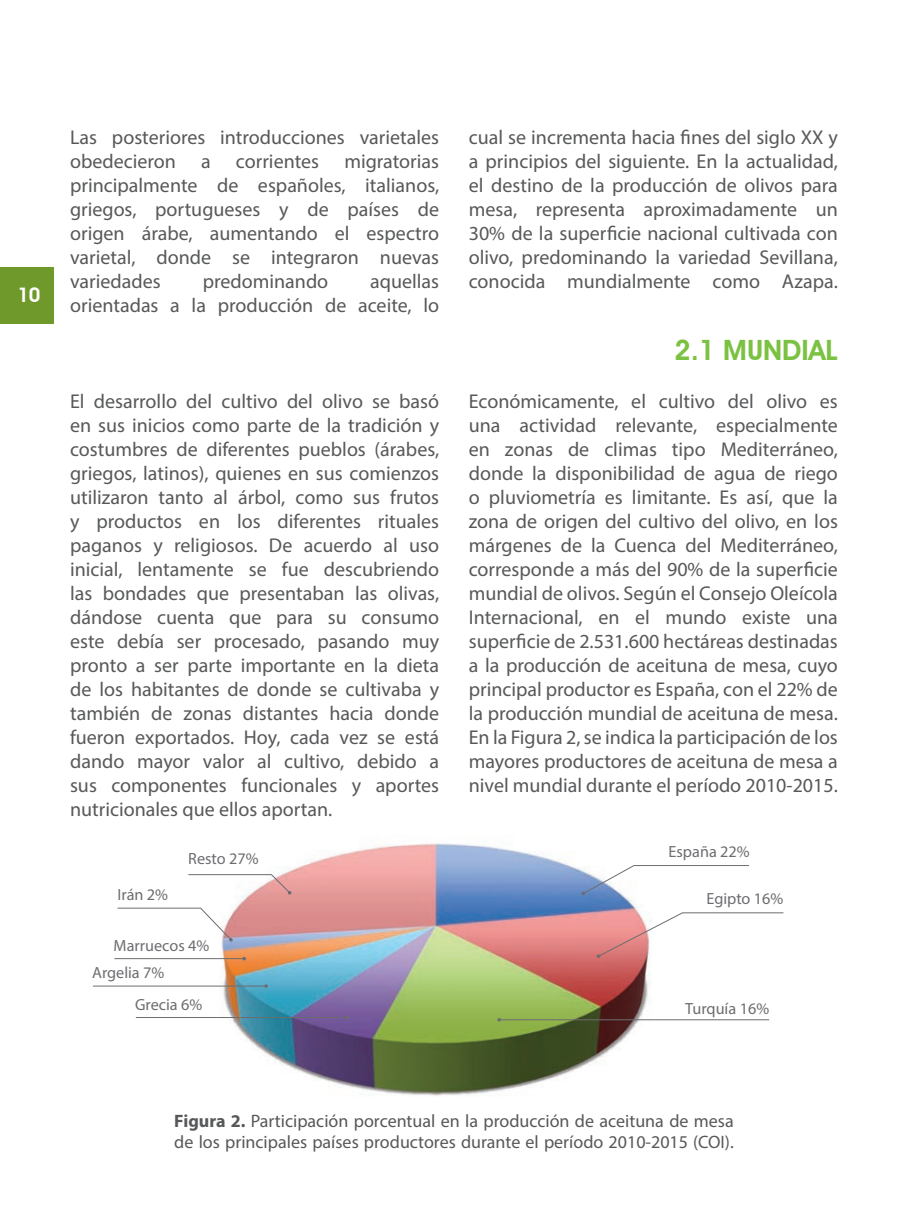
<style>
.page{position:relative;width:908px;height:1219px;background:#fff}
.page>*{position:absolute;margin:0;border:0;box-sizing:border-box;transform-origin:0 0}
.t1{font:600 28px "Avant Garde IT Cby BT";color:#7bc142}
.t2{font:20px/24px "Myriad Pro";color:#57585a;text-align:justify}
.t3{font:600 20px "Avant Garde IT Cby BT";color:#fff}
.t4{font:18px/21.6px "Myriad Pro";color:#57585a}
.t5{font:16.2px/27.4px "Myriad Pro";color:#6c6d70}
.s1{font-weight:700}
</style>
<div class="page">
<div style="left:0;top:267px;width:53px;height:56px;background:#70992b"></div>
<img style="left:206px;top:843px;width:459px;height:253px">
<hr style="left:114px;top:958px;width:130px;height:1px;background:#6c6d70">
<hr style="left:93px;top:986px;width:173px;height:1px;background:#6c6d70">
<svg style="left:264px;top:984px;width:4px;height:4px"></svg>
<hr style="left:136px;top:1017px;width:211px;height:1px;background:#6c6d70">
<svg style="left:188px;top:874px;width:103px;height:21px"></svg>
<svg style="left:117px;top:907px;width:116px;height:34px"></svg>
<svg style="left:581px;top:865px;width:168px;height:30px"></svg>
<svg style="left:596px;top:912px;width:188px;height:46px"></svg>
<hr style="left:499px;top:1019px;width:269px;height:1px;background:#6c6d70">
<p class="t3" style="left:17px;top:282px;width:25px">10</p>
<p class="t2" style="left:70px;top:125px;width:370px">Las posteriores introducciones varietales obedecieron</p>
<p class="t2" style="left:70px;top:149px;width:370px;text-indent:274px">migratorias principalmente de españoles, italianos, griegos, portugueses y de países de origen árabe, aumentando el espectro varietal, donde se integraron nuevas variedades</p>
<p class="t2" style="left:201px;top:149px;width:11px">a</p>
<p class="t2" style="left:236px;top:149px;width:85px">corrientes</p>
<p class="t2" style="left:70px;top:269px;width:370px;text-align:right">aquellas<br>orientadas a la producción de aceite, lo</p>
<p class="t2" style="left:202px;top:269px;width:127px">predominando</p>
<p class="t2" style="left:70px;top:389px;width:370px">El desarrollo del cultivo del olivo se basó en sus inicios como parte de la tradición y costumbres de diferentes pueblos (árabes, griegos, latinos), quienes en sus comienzos utilizaron tanto al árbol, como sus frutos y productos en los diferentes rituales paganos y religiosos. De acuerdo al uso inicial, lentamente se fue descubriendo las bondades que presentaban las olivas, dándose cuenta que para su consumo este debía ser procesado, pasando muy pronto a ser parte importante en la dieta de los habitantes de donde se cultivaba y también de zonas distantes hacia donde fueron exportados. Hoy, cada vez se está dando mayor valor al cultivo, debido a sus componentes funcionales y aportes nutricionales que ellos aportan.</p>
<p class="t5" style="left:188px;top:844px;width:72px">Resto 27%</p>
<p class="t5" style="left:117px;top:880px;width:52px">Irán 2%</p>
<p class="t5" style="left:92px;top:931px;width:119px;text-indent:21px">Marruecos 4%<br>Argelia 7%</p>
<p class="t5" style="left:135px;top:990px;width:69px">Grecia 6%</p>
<p class="t2" style="left:468px;top:125px;width:370px">cual se incrementa hacia fines del siglo XX y a principios del siguiente. En la actualidad, el destino de la producción de olivos para mesa, representa aproximadamente un 30% de la superficie nacional cultivada con olivo, predominando la variedad Sevillana, conocida mundialmente como Azapa.</p>
<h1 class="t1" style="left:674px;top:333px;width:165px">2.1 MUNDIAL</h1>
<p class="t2" style="left:468px;top:389px;width:370px">Económicamente, el cultivo del olivo es una actividad relevante, especialmente en zonas de climas tipo Mediterráneo, donde la disponibilidad de agua de riego o pluviometría es limitante. Es así, que la zona de origen del cultivo del olivo, en los márgenes de la Cuenca del Mediterráneo, corresponde a más del 90% de la superficie mundial de olivos. Según el Consejo Oleícola Internacional, en el mundo existe una superficie de 2.531.600 hectáreas destinadas a la producción de aceituna de mesa, cuyo principal productor es España, con el 22% de la producción mundial de aceituna de mesa.<br>En la Figura 2, se indica la participación de los mayores productores de aceituna de mesa a nivel mundial durante el período 2010-2015.</p>
<p class="t5" style="left:668px;top:838px;width:83px">España 22%</p>
<p class="t5" style="left:706px;top:885px;width:78px">Egipto 16%</p>
<p class="t5" style="left:685px;top:995px;width:85px">Turquía 16%</p>
<p class="t4" style="left:174px;top:1109px;width:560px"><span class="s1">Figura 2.</span> Participación porcentual en la producción de aceituna de mesa de los principales países productores durante el período 2010-2015 (COI).</p>
</div>
